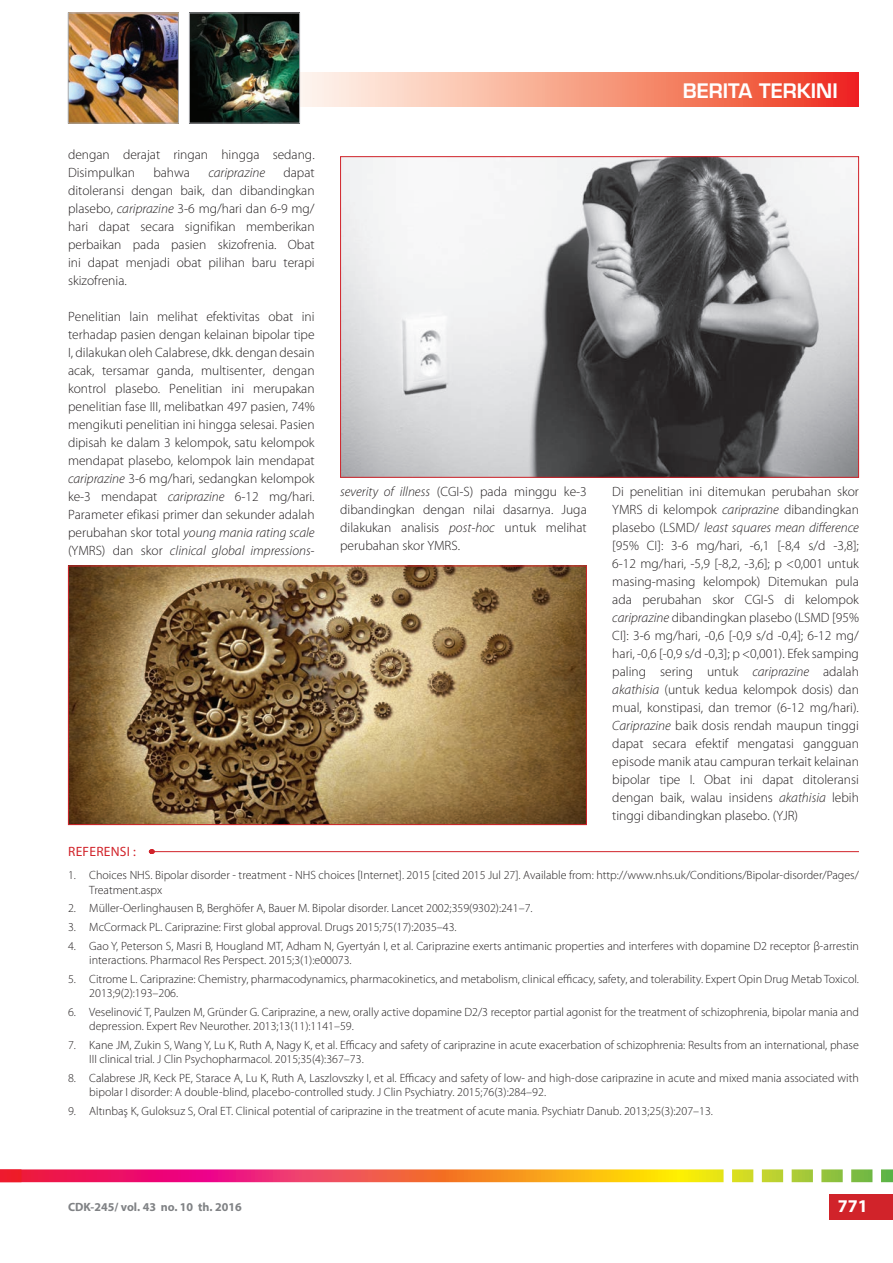
<style>
.page{position:relative;width:893px;height:1263px;background:#fff}
.page>*{position:absolute;margin:0;border:0;box-sizing:border-box;transform-origin:0 0}
.t1{font:600 19.5px "Eurostile LT Std";color:#fff}
.t2{font:700 18px "Myriad Pro";color:#fff}
.t3{font:300 13.5px/18px "Myriad Pro";color:#231f20;text-align:justify}
.t4{font:italic 300 13.5px "Myriad Pro";color:#231f20}
.t5{font:13.5px "Myriad Pro";letter-spacing:.02em;color:#d1232a}
.t6{font:300 12px/14.4px "Myriad Pro";color:#231f20}
.t7{font:700 12px "Myriad Pro";color:#808285}
.s1{font-style:italic}
</style>
<div class="page">
<div style="left:829px;top:1194px;width:64px;height:26px;background:#d1232a"></div>
<svg style="left:300px;top:72px;width:559px;height:35px"></svg>
<img style="left:70px;top:15px;width:107px;height:106px">
<div style="left:68px;top:13px;width:111px;height:110px;border:1px solid #a8a9ad"></div>
<img style="left:191px;top:15px;width:107px;height:106px">
<div style="left:189px;top:13px;width:111px;height:110px;border:1px solid #a8a9ad"></div>
<svg style="left:0;top:1169px;width:893px;height:13px"></svg>
<hr style="left:149px;top:851px;width:710px;height:1px;background:#d1232a">
<img style="left:342px;top:158px;width:515px;height:318px">
<div style="left:340px;top:156px;width:519px;height:322px;border:1px solid #d1232a"></div>
<img style="left:70px;top:568px;width:515px;height:255px">
<div style="left:68px;top:566px;width:519px;height:259px;border:1px solid #d1232a"></div>
<p class="t3" style="left:68px;top:146px;width:248px">dengan derajat ringan hingga sedang.<br>Disimpulkan</p>
<p class="t3" style="left:68px;top:164px;width:248px;text-indent:215px">dapat ditoleransi dengan baik, dan dibandingkan plasebo, <span class="s1">cariprazine</span> 3-6 mg/hari dan 6-9 mg/ hari dapat secara signifikan memberikan perbaikan pada pasien skizofrenia. Obat ini dapat menjadi obat pilihan baru terapi skizofrenia.</p>
<p class="t3" style="left:68px;top:308px;width:248px">Penelitian lain melihat efektivitas obat ini terhadap pasien dengan kelainan bipolar tipe I, dilakukan oleh Calabrese, dkk. dengan desain acak, tersamar ganda, multisenter, dengan kontrol plasebo. Penelitian ini merupakan penelitian fase III, melibatkan 497 pasien, 74% mengikuti penelitian ini hingga selesai. Pasien dipisah ke dalam 3 kelompok, satu kelompok mendapat plasebo, kelompok lain mendapat <span class="s1">cariprazine</span> 3-6 mg/hari, sedangkan kelompok ke-3 mendapat <span class="s1">cariprazine</span> 6-12 mg/hari.<br>Parameter efikasi primer dan sekunder adalah perubahan skor total <span class="s1">young mania rating scale </span>(YMRS) dan skor <span class="s1">clinical global impressions-</span></p>
<p class="t3" style="left:153px;top:164px;width:38px">bahwa</p>
<p class="t4" style="left:208px;top:164px;width:58px">cariprazine</p>
<h1 class="t1" style="left:683px;top:79px;width:156px">BERITA TERKINI</h1>
<p class="t3" style="left:340px;top:483px;width:248px"><span class="s1">severity of illness</span> (CGI-S) pada minggu ke-3 dibandingkan dengan nilai dasarnya. Juga dilakukan analisis <span class="s1">post-hoc</span> untuk melihat perubahan skor YMRS.</p>
<p class="t3" style="left:612px;top:483px;width:248px">Di penelitian ini ditemukan perubahan skor YMRS di kelompok <span class="s1">cariprazine</span> dibandingkan plasebo (LSMD/ <span class="s1">least squares mean difference </span>[95% CI]: 3-6 mg/hari, -6,1 [-8,4 s/d -3,8]; 6-12 mg/hari, -5,9 [-8,2, -3,6]; p &lt;0,001 untuk masing-masing kelompok) Ditemukan pula ada perubahan skor CGI-S di kelompok <span class="s1">cariprazine</span> dibandingkan plasebo (LSMD [95% CI]: 3-6 mg/hari, -0,6 [-0,9 s/d -0,4]; 6-12 mg/ hari, -0,6 [-0,9 s/d -0,3]; p &lt;0,001). Efek samping paling sering untuk <span class="s1">cariprazine</span> adalah <span class="s1">akathisia</span> (untuk kedua kelompok dosis) dan mual, konstipasi, dan tremor (6-12 mg/hari).<br><span class="s1">Cariprazine</span> baik dosis rendah maupun tinggi dapat secara efektif mengatasi gangguan episode manik atau campuran terkait kelainan bipolar tipe I. Obat ini dapat ditoleransi dengan baik, walau insidens <span class="s1">akathisia</span> lebih tinggi dibandingkan plasebo. (YJR)</p>
<p class="t5" style="left:68px;top:843px;width:69px">REFERENSI :</p>
<p class="t6" style="left:89px;top:868px;width:771px;text-indent:-21px">1. Choices NHS. Bipolar disorder - treatment - NHS choices [Internet]. 2015 [cited 2015 Jul 27]. Available from: http://www.nhs.uk/Conditions/Bipolar-disorder/Pages/<br>Treatment.aspx</p>
<p class="t6" style="left:68px;top:901px;width:466px">2. Müller-Oerlinghausen B, Berghöfer A, Bauer M. Bipolar disorder. Lancet 2002;359(9302):241–7.</p>
<p class="t6" style="left:68px;top:920px;width:390px">3. McCormack PL. Cariprazine: First global approval. Drugs 2015;75(17):2035–43.</p>
<p class="t6" style="left:89px;top:939px;width:771px;text-indent:-21px">4. Gao Y, Peterson S, Masri B, Hougland MT, Adham N, Gyertyán I, et al. Cariprazine exerts antimanic properties and interferes with dopamine D2 receptor β-arrestin interactions. Pharmacol Res Perspect. 2015;3(1):e00073.</p>
<p class="t6" style="left:89px;top:972px;width:771px;text-indent:-21px">5. Citrome L. Cariprazine: Chemistry, pharmacodynamics, pharmacokinetics, and metabolism, clinical efficacy, safety, and tolerability. Expert Opin Drug Metab Toxicol.<br>2013;9(2):193–206.</p>
<p class="t6" style="left:89px;top:1005px;width:771px;text-indent:-21px">6. Veselinović T, Paulzen M, Gründer G. Cariprazine, a new, orally active dopamine D2/3 receptor partial agonist for the treatment of schizophrenia, bipolar mania and depression. Expert Rev Neurother. 2013;13(11):1141–59.</p>
<p class="t6" style="left:89px;top:1038px;width:771px;text-indent:-21px">7. Kane JM, Zukin S, Wang Y, Lu K, Ruth A, Nagy K, et al. Efficacy and safety of cariprazine in acute exacerbation of schizophrenia: Results from an international, phase<br>III clinical trial. J Clin Psychopharmacol. 2015;35(4):367–73.</p>
<p class="t6" style="left:89px;top:1071px;width:771px;text-indent:-21px">8. Calabrese JR, Keck PE, Starace A, Lu K, Ruth A, Laszlovszky I, et al. Efficacy and safety of low- and high-dose cariprazine in acute and mixed mania associated with bipolar I disorder: A double-blind, placebo-controlled study. J Clin Psychiatry. 2015;76(3):284–92.</p>
<p class="t6" style="left:68px;top:1104px;width:646px">9. Altınbaş K, Guloksuz S, Oral ET. Clinical potential of cariprazine in the treatment of acute mania. Psychiatr Danub. 2013;25(3):207–13.</p>
<p class="t7" style="left:68px;top:1199px;width:175px">CDK-245/ vol. 43 no. 10 th. 2016</p>
<h2 class="t2" style="left:838px;top:1194px;width:31px">771</h2>
</div>
